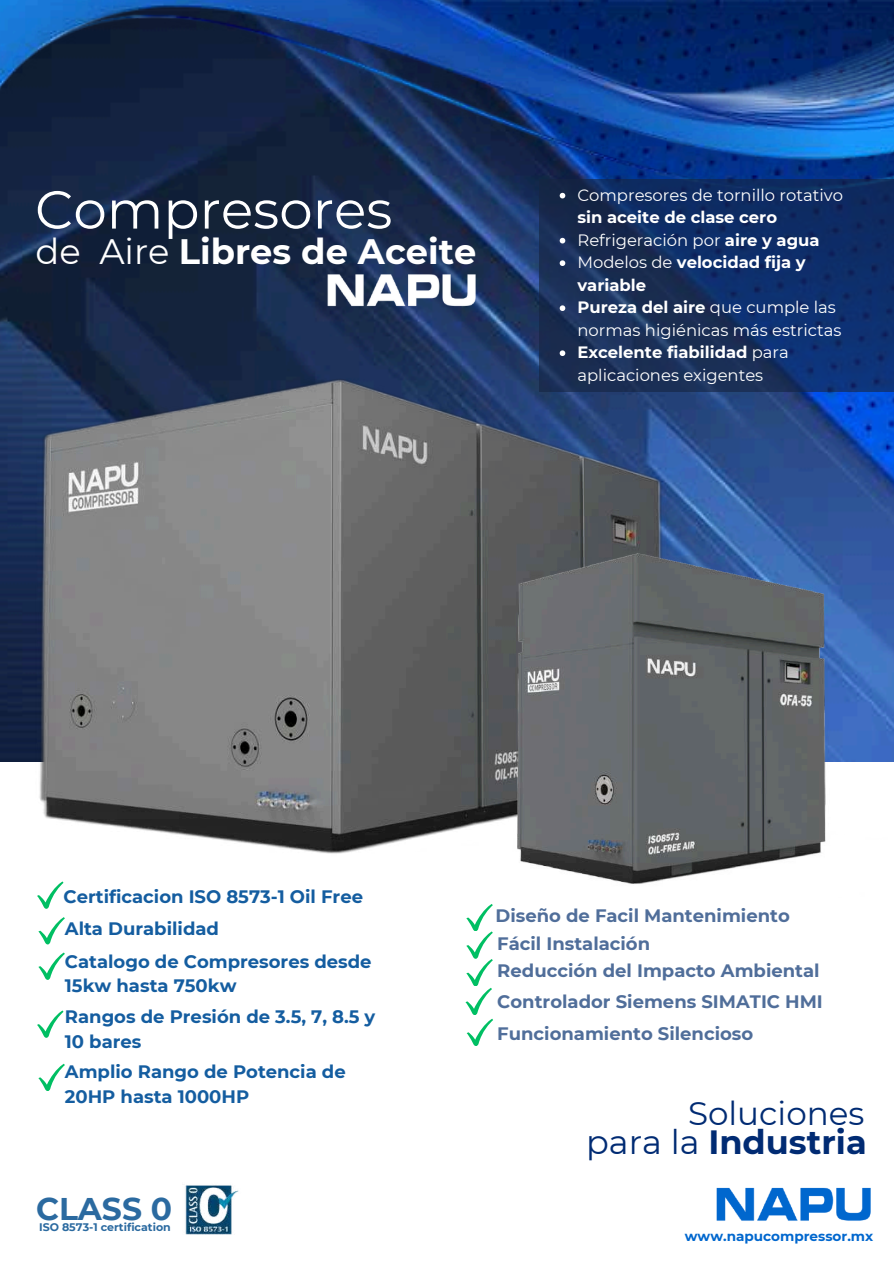
<style>
.page{position:relative;width:894px;height:1264px;background:#fff}
.page>*{position:absolute;margin:0;border:0;box-sizing:border-box;transform-origin:0 0}
.t1{font:53.25px "Montserrat";color:#fff}
.t2{font:700 35.25px "Montserrat";color:#fff}
.t3{font:700 33.6px "Montserrat";color:#012b73}
.t4{font:32.55px "Montserrat";color:#012b73}
.t5{font:700 31.35px "Montserrat";color:#2b6aa0}
.t6{font:700 18px/24.8px "Montserrat";color:#145da0}
.t7{font:700 18px/30.8px "Montserrat";color:#506e9a}
.t8{font:16.35px/22.5px "Montserrat";color:#fff}
.t9{font:700 13.65px "Montserrat";color:#0067ce}
.t10{font:700 10.95px "Montserrat";color:#2b6aa0}
.s1{font-weight:400}
.s2{font-weight:700}
</style>
<div class="page">
<img style="left:185px;top:1185px;width:54px;height:49px">
<img style="left:790px;top:391px;width:103px;height:137px">
<img style="left:0;top:0;width:893px;height:338px">
<img style="left:716px;top:1187px;width:154px;height:34px">
<img style="left:0;top:338px;width:790px;height:546px">
<img style="left:403px;top:528px;width:490px;height:356px">
<img style="left:327px;top:261px;width:148px;height:58px">
<svg style="left:37px;top:881px;width:26px;height:27px"></svg>
<svg style="left:38px;top:952px;width:27px;height:27px"></svg>
<svg style="left:38px;top:917px;width:27px;height:27px"></svg>
<svg style="left:465px;top:904px;width:28px;height:141px"></svg>
<svg style="left:539px;top:179px;width:354px;height:212px;background:#132d60"></svg>
<svg style="left:37px;top:1010px;width:26px;height:27px"></svg>
<svg style="left:38px;top:1063px;width:27px;height:27px"></svg>
<svg style="left:559px;top:193px;width:6px;height:5px"></svg>
<svg style="left:559px;top:238px;width:6px;height:5px"></svg>
<svg style="left:559px;top:260px;width:6px;height:6px"></svg>
<svg style="left:559px;top:305px;width:6px;height:6px"></svg>
<svg style="left:559px;top:350px;width:6px;height:6px"></svg>
<h1 class="t1" style="left:35px;top:177px;width:359px">Compresores</h1>
<h2 class="t2" style="left:36px;top:230px;width:442px"><span class="s1">de Aire</span> Libres de Aceite</h2>
<p class="t8" style="left:577px;top:184px;width:267px">Compresores de tornillo rotativo</p>
<p class="t8" style="left:577px;top:206px;width:265px"><span class="s2">sin aceite de clase cero<br></span>Refrigeración por <span class="s2">aire y agua<br></span>Modelos de <span class="s2">velocidad fija y variable<br>Pureza del aire</span> que cumple las normas higiénicas más estrictas<br><span class="s2">Excelente fiabilidad</span> para aplicaciones exigentes</p>
<p class="t6" style="left:63px;top:884px;width:301px">Certificacion ISO 8573-1 Oil Free</p>
<p class="t6" style="left:65px;top:916px;width:156px">Alta Durabilidad</p>
<p class="t6" style="left:65px;top:948px;width:308px">Catalogo de Compresores desde<br>15kw hasta 750kw</p>
<p class="t6" style="left:65px;top:1004px;width:312px">Rangos de Presión de 3.5, 7, 8.5 y<br>10 bares</p>
<p class="t6" style="left:65px;top:1059px;width:282px">Amplio Rango de Potencia de<br>20HP hasta 1000HP</p>
<h3 class="t5" style="left:36px;top:1189px;width:138px">CLASS 0</h3>
<p class="t10" style="left:39px;top:1220px;width:133px">ISO 8573-1 certification</p>
<p class="t7" style="left:495px;top:900px;width:296px">Diseño de Facil Mantenimiento</p>
<p class="t7" style="left:497px;top:927px;width:154px">Fácil Instalación</p>
<p class="t7" style="left:497px;top:955px;width:327px">Reducción del Impacto Ambiental<br>Controlador Siemens SIMATIC HMI</p>
<p class="t7" style="left:497px;top:1018px;width:257px">Funcionamiento Silencioso</p>
<h3 class="t4" style="left:687px;top:1093px;width:178px">Soluciones</h3>
<h3 class="t3" style="left:586px;top:1121px;width:282px"><span class="s1">para la</span> Industria</h3>
<p class="t9" style="left:684px;top:1227px;width:190px">www.napucompressor.mx</p>
</div>
